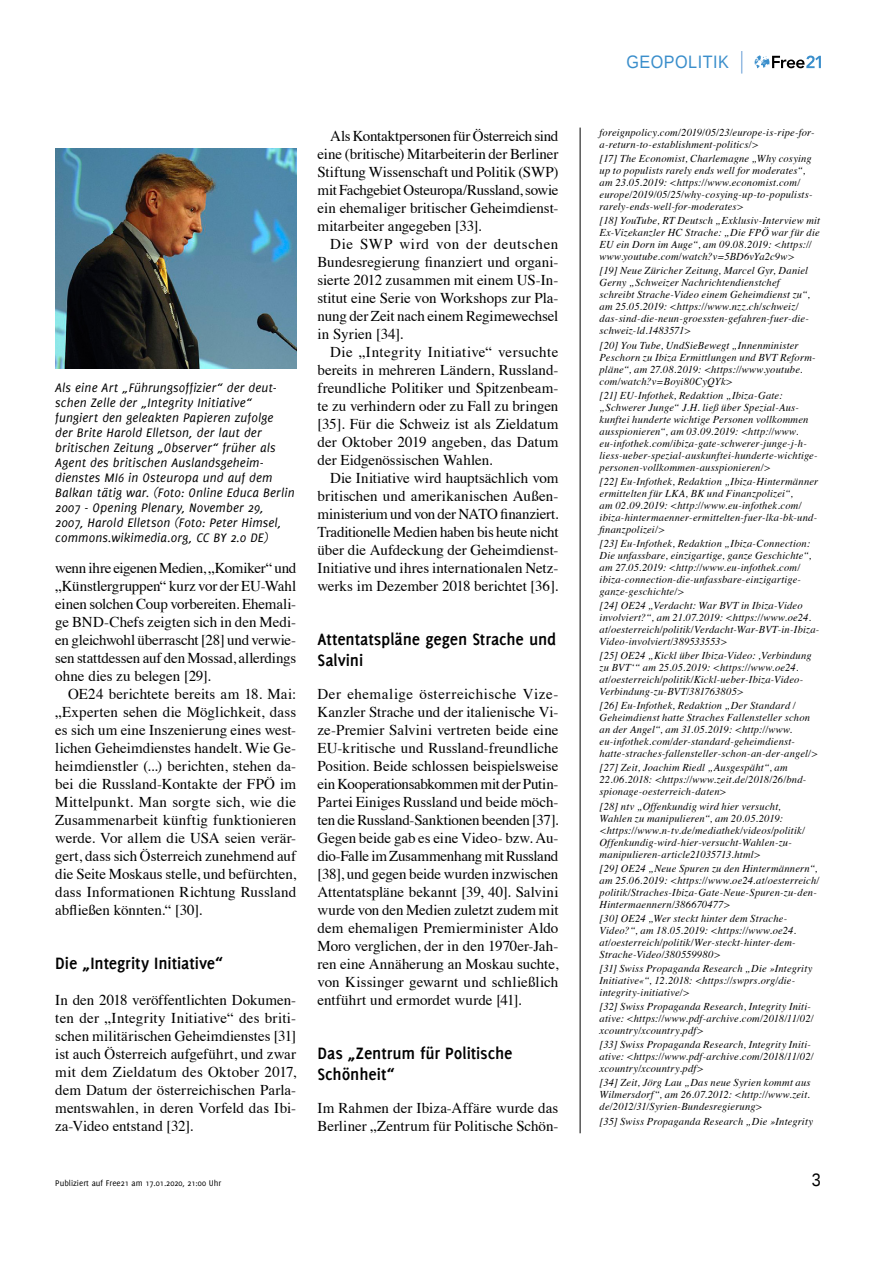
<style>
.page{position:relative;width:893px;height:1263px;background:#fff}
.page>*{position:absolute;margin:0;border:0;box-sizing:border-box;transform-origin:0 0}
.t1{font:700 18px/21px "Delicious";letter-spacing:-.005em;color:#000}
.t2{font:18px "Liberation Sans";letter-spacing:.03em;color:#3a8ecb;scale:.9 1}
.t3{font:18px "Liberation Sans";color:#000;scale:.9 1}
.t4{font:15px/18px "Times";color:#000;text-align:justify}
.t5{font:italic 13.5px/15px "Delicious";letter-spacing:.01em;color:#000}
.t6{font:italic 10.5px/12px "Times";letter-spacing:.015em;color:#000}
.t7{font:9px "Delicious";color:#000}
</style>
<div class="page">
<svg style="left:755px;top:55px;width:66px;height:13px"></svg>
<svg style="left:741px;top:51px;width:1px;height:23px"></svg>
<img style="left:55px;top:149px;width:241px;height:220px">
<hr style="left:580px;top:128px;width:1px;height:1005px;background:#000">
<p class="t5" style="left:55px;top:380px;width:241px">Als eine Art „Führungsoffizier“ der deut&shy;schen Zelle der „Integrity Initiative“ fungiert den geleakten Papieren zufolge<br>der Brite Harold Elletson, der laut der britischen Zeitung „Observer“ früher als Agent des britischen Auslandsgeheim&shy;dienstes MI6 in Osteuropa und auf dem Balkan tätig war. (Foto: Online Educa Berlin 2007 - Opening Plenary, November 29, 2007, Harold Elletson (Foto: Peter Himsel, commons.wikimedia.org, CC BY 2.0 DE)</p>
<p class="t4" style="left:55px;top:558px;width:242px">wenn ihre eigenen Medien, „Komiker“ und „Künstlergruppen“ kurz vor der EU-Wahl einen solchen Coup vorbereiten. Ehemali&shy;ge BND-Chefs zeigten sich in den Medi&shy;en gleichwohl überrascht [28] und verwie&shy;sen stattdessen auf den Mossad, allerdings ohne dies zu belegen [29].</p>
<p class="t4" style="left:55px;top:684px;width:242px;text-indent:13px">OE24 berichtete bereits am 18. Mai: „Experten sehen die Möglichkeit, dass es sich um eine Inszenierung eines west&shy;lichen Geheimdienstes handelt. Wie Ge&shy;heimdienstler (...) berichten, stehen da&shy;bei die Russland-Kontakte der FPÖ im Mittelpunkt. Man sorgte sich, wie die Zusammenarbeit künftig funktionieren werde. Vor allem die USA seien verär&shy;gert, dass sich Österreich zunehmend auf die Seite Moskaus stelle, und befürchten, dass Informationen Richtung Russland abfließen könnten.“ [30].</p>
<h1 class="t1" style="left:55px;top:953px;width:169px">Die „Integrity Initiative“</h1>
<p class="t4" style="left:55px;top:990px;width:242px">In den 2018 veröffentlichten Dokumen&shy;ten der „Integrity Initiative“ des briti&shy;schen militärischen Geheimdienstes [31] ist auch Österreich aufgeführt, und zwar mit dem Zieldatum des Oktober 2017, dem Datum der österreichischen Parla&shy;mentswahlen, in deren Vorfeld das Ibi&shy;za-Video entstand [32].</p>
<p class="t4" style="left:317px;top:126px;width:242px;text-indent:13px">Als Kontaktpersonen für Österreich sind eine (britische) Mitarbeiterin der Berliner Stiftung Wissenschaft und Politik (SWP) mit Fachgebiet Osteuropa/Russland, sowie ein ehemaliger britischer Geheimdienst&shy;mitarbeiter angegeben [33].</p>
<h2 class="t4" style="left:317px;top:234px;width:242px;text-indent:13px">Die SWP wird von der deutschen Bundesregierung finanziert und organi&shy;sierte 2012 zusammen mit einem US-In&shy;stitut eine Serie von Workshops zur Pla&shy;nung der Zeit nach einem Regimewechsel in Syrien [34].</h2>
<p class="t4" style="left:317px;top:342px;width:242px;text-indent:13px">Die „Integrity Initiative“ versuchte bereits in mehreren Ländern, Russland&shy;freundliche Politiker und Spitzenbeam&shy;te zu verhindern oder zu Fall zu bringen [35]. Für die Schweiz ist als Zieldatum der Oktober 2019 angeben, das Datum der Eidgenössischen Wahlen.</p>
<p class="t4" style="left:317px;top:468px;width:242px;text-indent:13px">Die Initiative wird hauptsächlich vom britischen und amerikanischen Außen&shy;ministerium und von der NATO finanziert.<br>Traditionelle Medien haben bis heute nicht über die Aufdeckung der Geheimdienst-Initiative und ihres internationalen Netz&shy;werks im Dezember 2018 berichtet [36].</p>
<h1 class="t1" style="left:317px;top:629px;width:240px">Attentatspläne gegen Strache und<br>Salvini</h1>
<p class="t4" style="left:317px;top:684px;width:242px">Der ehemalige österreichische Vize-Kanzler Strache und der italienische Vi&shy;ze-Premier Salvini vertreten beide eine EU-kritische und Russland-freundliche Position. Beide schlossen beispielsweise ein Kooperationsabkommen mit der Putin-Partei Einiges Russland und beide möch&shy;ten die Russland-Sanktionen beenden [37].<br>Gegen beide gab es eine Video- bzw. Au&shy;dio-Falle im Zusammenhang mit Russland [38], und gegen beide wurden inzwischen Attentatspläne bekannt [39, 40]. Salvini wurde von den Medien zuletzt zudem mit dem ehemaligen Premierminister Aldo Moro verglichen, der in den 1970er-Jah&shy;ren eine Annäherung an Moskau suchte, von Kissinger gewarnt und schließlich entführt und ermordet wurde [41].</p>
<h1 class="t1" style="left:317px;top:1043px;width:197px">Das „Zentrum für Politische<br>Schönheit“</h1>
<h2 class="t4" style="left:317px;top:1098px;width:242px">Im Rahmen der Ibiza-Affäre wurde das<br>Berliner „Zentrum für Politische Schön-</h2>
<h1 class="t2" style="left:626px;top:52px;width:115px">GEOPOLITIK</h1>
<p class="t6" style="left:600px;top:126px;width:217px">foreignpolicy.com/2019/05/23/europe-is-ripe-for&shy;a-return-to-establishment-politics/&gt;</p>
<p class="t6" style="left:600px;top:152px;width:214px">[17] The Economist, Charlemagne „Why cosying up to populists rarely ends well for moderates“, am 23.05.2019: &lt;https://www.economist.com/ europe/2019/05/25/why-cosying-up-to-populists&shy;rarely-ends-well-for-moderates&gt;</p>
<p class="t6" style="left:600px;top:214px;width:222px">[18] YouTube, RT Deutsch „Exklusiv-Interview mit Ex-Vizekanzler HC Strache: „Die FPÖ war für die EU ein Dorn im Auge“, am 09.08.2019: &lt;https:// www.youtube.com/watch?v=5BD6vYa2c9w&gt;</p>
<p class="t6" style="left:600px;top:264px;width:212px">[19] Neue Züricher Zeitung, Marcel Gyr, Daniel Gerny „Schweizer Nachrichtendienstchef schreibt Strache-Video einem Geheimdienst zu“, am 25.05.2019: &lt;https://www.nzz.ch/schweiz/ das-sind-die-neun-groessten-gefahren-fuer-die&shy;schweiz-ld.1483571&gt;</p>
<p class="t6" style="left:600px;top:338px;width:218px">[20] You Tube, UndSieBewegt „Innenminister Peschorn zu Ibiza Ermittlungen und BVT Reform&shy;pläne“, am 27.08.2019: &lt;https://www.youtube. com/watch?v=Boyi80CyQYk&gt;</p>
<p class="t6" style="left:600px;top:388px;width:220px">[21] EU-Infothek, Redaktion „Ibiza-Gate: „Schwerer Junge“ J.H. ließ über Spezial-Aus&shy;kunftei hunderte wichtige Personen vollkommen ausspionieren“, am 03.09.2019: &lt;http://www. eu-infothek.com/ibiza-gate-schwerer-junge-j-h&shy;liess-ueber-spezial-auskunftei-hunderte-wichtige&shy;personen-vollkommen-ausspionieren/&gt;</p>
<p class="t6" style="left:600px;top:475px;width:220px">[22] Eu-Infothek, Redaktion „Ibiza-Hintermänner ermittelten für LKA, BK und Finanzpolizei“,<br>am 02.09.2019: &lt;http://www.eu-infothek.com/ ibiza-hintermaenner-ermittelten-fuer-lka-bk-und&shy;finanzpolizei/&gt;</p>
<p class="t6" style="left:600px;top:537px;width:213px">[23] Eu-Infothek, Redaktion „Ibiza-Connection:<br>Die unfassbare, einzigartige, ganze Geschichte“, am 27.05.2019: &lt;http://www.eu-infothek.com/ ibiza-connection-die-unfassbare-einzigartige&shy;ganze-geschichte/&gt;</p>
<p class="t6" style="left:600px;top:599px;width:221px">[24] OE24 „Verdacht: War BVT in Ibiza-Video involviert?“, am 21.07.2019: &lt;https://www.oe24. at/oesterreich/politik/Verdacht-War-BVT-in-Ibiza-Video-involviert/389533553&gt;</p>
<p class="t6" style="left:600px;top:649px;width:214px">[25] OE24 „Kickl über Ibiza-Video: ‚Verbindung zu BVT‘“ am 25.05.2019: &lt;https://www.oe24. at/oesterreich/politik/Kickl-ueber-Ibiza-Video-Verbindung-zu-BVT/381763805&gt;</p>
<p class="t6" style="left:600px;top:699px;width:220px">[26] Eu-Infothek, Redaktion „Der Standard / Geheimdienst hatte Straches Fallensteller schon an der Angel“, am 31.05.2019: &lt;http://www. eu-infothek.com/der-standard-geheimdienst&shy;hatte-straches-fallensteller-schon-an-der-angel/&gt;</p>
<p class="t6" style="left:600px;top:761px;width:208px">[27] Zeit, Joachim Riedl „Ausgespäht“, am<br>22.06.2018: &lt;https://www.zeit.de/2018/26/bnd&shy;spionage-oesterreich-daten&gt;</p>
<p class="t6" style="left:600px;top:799px;width:207px">[28] ntv „Offenkundig wird hier versucht, Wahlen zu manipulieren“, am 20.05.2019: &lt;https://www.n-tv.de/mediathek/videos/politik/ Offenkundig-wird-hier-versucht-Wahlen-zu&shy;manipulieren-article21035713.html&gt;</p>
<p class="t6" style="left:600px;top:861px;width:221px">[29] OE24 „Neue Spuren zu den Hintermännern“, am 25.06.2019: &lt;https://www.oe24.at/oesterreich/ politik/Straches-Ibiza-Gate-Neue-Spuren-zu-den-Hintermaennern/386670477&gt;</p>
<p class="t6" style="left:600px;top:912px;width:198px">[30] OE24 „Wer steckt hinter dem Strache-Video?“, am 18.05.2019: &lt;https://www.oe24. at/oesterreich/politik/Wer-steckt-hinter-dem-Strache-Video/380559980&gt;</p>
<p class="t6" style="left:600px;top:962px;width:214px">[31] Swiss Propaganda Research „Die »Integrity<br>Initiative«“, 12.2018: &lt;https://swprs.org/die&shy;integrity-initiative/&gt;</p>
<p class="t6" style="left:600px;top:1000px;width:216px">[32] Swiss Propaganda Research, Integrity Initi&shy;ative: &lt;https://www.pdf-archive.com/2018/11/02/ xcountry/xcountry.pdf&gt;</p>
<p class="t6" style="left:600px;top:1038px;width:216px">[33] Swiss Propaganda Research, Integrity Initi&shy;ative: &lt;https://www.pdf-archive.com/2018/11/02/ xcountry/xcountry.pdf&gt;</p>
<p class="t6" style="left:600px;top:1076px;width:213px;text-align:justify">[34] Zeit, Jörg Lau „Das neue Syrien kommt aus Wilmersdorf“, am 26.07.2012: &lt;http://www.zeit. de/2012/31/Syrien-Bundesregierung&gt;</p>
<p class="t6" style="left:600px;top:1114px;width:215px">[35] Swiss Propaganda Research „Die »Integrity</p>
<p class="t7" style="left:55px;top:1177px;width:168px">Publiziert auf Free21 am 17.01.2020, 21:00 Uhr</p>
<h1 class="t3" style="left:812px;top:1169px;width:12px">3</h1>
</div>
